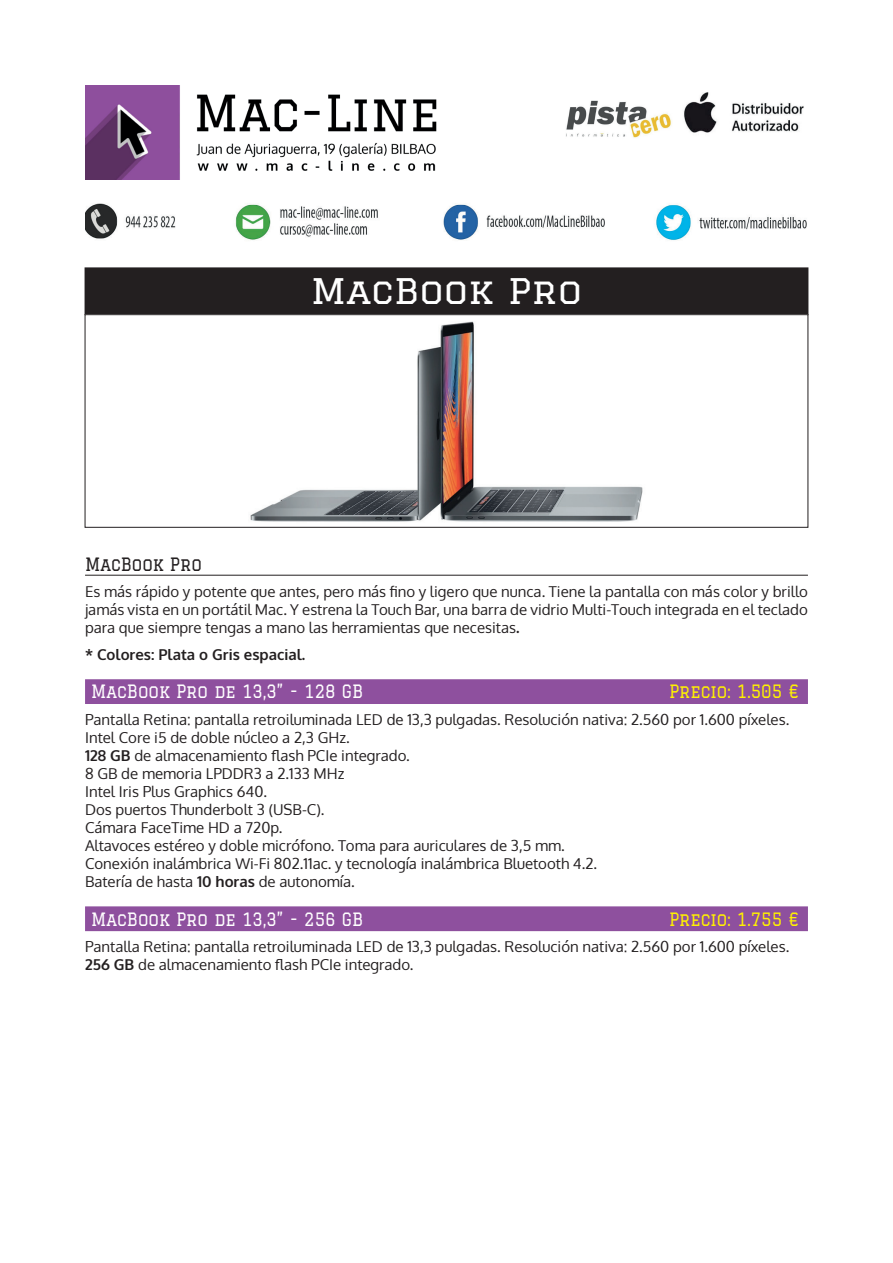
<style>
.page{position:relative;width:893px;height:1263px;background:#fff}
.page>*{position:absolute;margin:0;border:0;box-sizing:border-box;transform-origin:0 0}
.t1{font:34.5px "Graduate";color:#fff;scale:1.09 1}
.t2{font:18px "Graduate";color:#fff;scale:.9 1}
.t3{font:18px "Graduate";color:#fff101;scale:.9 1}
.t4{font:18px "Graduate";color:#231f20;scale:.9 1}
.t5{font:15px/18px "Oxygen";color:#231f20}
.t6{font:700 15px "Oxygen";color:#231f20}
.s1{font-weight:700}
</style>
<div class="page">
<hr style="left:85px;top:575px;width:723px;height:1px;background:#231f20">
<div style="left:85px;top:679px;width:723px;height:25px;background:#8e509e"></div>
<div style="left:85px;top:906px;width:723px;height:25px;background:#8e509e"></div>
<div style="left:85px;top:268px;width:723px;height:47px;background:#231f20"></div>
<img style="left:250px;top:321px;width:393px;height:201px">
<div style="left:85px;top:314px;width:723px;height:213px;border:1px solid #231f20"></div>
<img style="left:85px;top:85px;width:352px;height:94px">
<img style="left:566px;top:92px;width:238px;height:46px">
<img style="left:85px;top:203px;width:722px;height:37px">
<h1 class="t1" style="left:311px;top:271px;width:250px">MacBook Pro</h1>
<p class="t4" style="left:85px;top:554px;width:131px">MacBook Pro</p>
<p class="t5" style="left:85px;top:583px;width:724px;text-align:justify">Es más rápido y potente que antes, pero más fino y ligero que nunca. Tiene la pantalla con más color y brillo jamás vista en un portátil Mac. Y estrena la Touch Bar, una barra de vidrio Multi-Touch integrada en el teclado para que siempre tengas a mano las herramientas que necesitas<span class="s1">.</span></p>
<p class="t6" style="left:85px;top:645px;width:222px">* Colores: Plata o Gris espacial.</p>
<p class="t2" style="left:91px;top:681px;width:304px">MacBook Pro de 13,3” - 128 GB</p>
<p class="t3" style="left:669px;top:681px;width:146px">Precio: 1.505 €</p>
<p class="t5" style="left:85px;top:710px;width:706px">Pantalla Retina: pantalla retroiluminada LED de 13,3 pulgadas. Resolución nativa: 2.560 por 1.600 píxeles.<br>Intel Core i5 de doble núcleo a 2,3 GHz.<br><span class="s1">128 GB</span> de almacenamiento flash PCIe integrado.<br>8 GB de memoria LPDDR3 a 2.133 MHz<br>Intel Iris Plus Graphics 640.<br>Dos puertos Thunderbolt 3 (USB-C).<br>Cámara FaceTime HD a 720p.<br>Altavoces estéreo y doble micrófono. Toma para auriculares de 3,5 mm.<br>Conexión inalámbrica Wi‑Fi 802.11ac. y tecnología inalámbrica Bluetooth 4.2.<br>Batería de hasta <span class="s1">10 horas</span> de autonomía.</p>
<p class="t2" style="left:91px;top:908px;width:304px">MacBook Pro de 13,3” - 256 GB</p>
<p class="t3" style="left:669px;top:908px;width:146px">Precio: 1.755 €</p>
<p class="t5" style="left:85px;top:938px;width:706px">Pantalla Retina: pantalla retroiluminada LED de 13,3 pulgadas. Resolución nativa: 2.560 por 1.600 píxeles.<br><span class="s1">256 GB</span> de almacenamiento flash PCIe integrado.</p>
</div>
